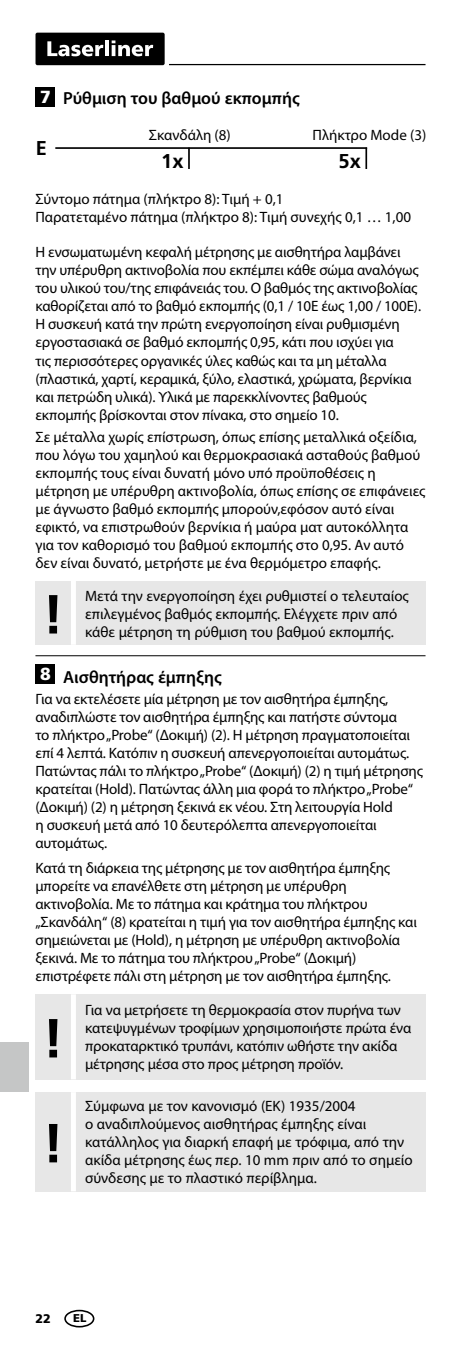
<style>
.page{position:relative;width:461px;height:1347px;background:#fff}
.page>*{position:absolute;margin:0;border:0;box-sizing:border-box;transform-origin:0 0}
.t1{font:700 55px "Frutiger LT Com";color:#000}
.t2{font:700 20px "Frutiger LT Com";color:#000}
.t3{font:600 17.5px "Myriad Pro";color:#000}
.t4{font:900 17.5px "Frutiger LT Com";color:#fff}
.t5{font:15px/18px "Myriad Pro";letter-spacing:-.01em;color:#000}
.t6{font:900 12.5px "Frutiger LT Com";color:#000}
.t7{font:900 11.25px "Frutiger LT Com";color:#000}
</style>
<div class="page">
<hr style="left:169px;top:64px;width:256px;height:1px;background:#000">
<div style="left:35px;top:33px;width:130px;height:32px;background:#000;border-radius:2px"></div>
<svg style="left:47px;top:41px;width:56px;height:15px"></svg>
<hr style="left:105px;top:40px;width:4px;height:16px;background:#fff">
<svg style="left:112px;top:40px;width:41px;height:16px"></svg>
<div style="left:35px;top:664px;width:20px;height:20px;background:#000"></div>
<hr style="left:35px;top:655px;width:390px;height:1px;background:#000">
<div style="left:35px;top:87px;width:20px;height:20px;background:#000"></div>
<hr style="left:55px;top:147px;width:312px;height:2px;background:#000">
<hr style="left:188px;top:148px;width:2px;height:21px;background:#000">
<hr style="left:365px;top:148px;width:2px;height:21px;background:#000">
<div style="left:35px;top:581px;width:390px;height:64px;background:#e7e7e7"></div>
<div style="left:71px;top:581px;width:5px;height:64px;background:#fff"></div>
<div style="left:35px;top:994px;width:390px;height:85px;background:#e7e7e7"></div>
<div style="left:71px;top:994px;width:5px;height:85px;background:#fff"></div>
<div style="left:35px;top:1092px;width:390px;height:99px;background:#e7e7e7"></div>
<div style="left:71px;top:1092px;width:5px;height:99px;background:#fff"></div>
<div style="left:64px;top:1309px;width:30px;height:18px;border:2px solid #000;border-radius:50%"></div>
<div style="left:0;top:1042px;width:28px;height:50px;background:#c5c6c6"></div>
<p class="t4" style="left:40px;top:86px;width:12px">7</p>
<h2 class="t2" style="left:36px;top:136px;width:13px">E</h2>
<p class="t3" style="left:63px;top:86px;width:238px">Ρύθμιση του βαθμού εκπομπής</p>
<p class="t5" style="left:149px;top:125px;width:84px">Σκανδάλη (8)</p>
<p class="t5" style="left:312px;top:125px;width:115px">Πλήκτρο Mode (3)</p>
<h2 class="t2" style="left:161px;top:149px;width:24px">1x</h2>
<h2 class="t2" style="left:338px;top:149px;width:24px">5x</h2>
<p class="t5" style="left:35px;top:190px;width:377px">Σύντομο πάτημα (πλήκτρο 8): Τιμή + 0,1<br>Παρατεταμένο πάτημα (πλήκτρο 8): Τιμή συνεχής 0,1 … 1,00</p>
<p class="t5" style="left:35px;top:243px;width:387px">Η ενσωματωμένη κεφαλή μέτρησης με αισθητήρα λαμβάνει την υπέρυθρη ακτινοβολία που εκπέμπει κάθε σώμα αναλόγως του υλικού του/της επιφάνειάς του. Ο βαθμός της ακτινοβολίας καθορίζεται από το βαθμό εκπομπής (0,1 / 10E έως 1,00 / 100E).<br>Η συσκευή κατά την πρώτη ενεργοποίηση είναι ρυθμισμένη εργοστασιακά σε βαθμό εκπομπής 0,95, κάτι που ισχύει για<br>τις περισσότερες οργανικές ύλες καθώς και τα μη μέταλλα (πλαστικά, χαρτί, κεραμικά, ξύλο, ελαστικά, χρώματα, βερνίκια και πετρώδη υλικά). Υλικά με παρεκκλίνοντες βαθμούς εκπομπής βρίσκονται στον πίνακα, στο σημείο 10.</p>
<p class="t5" style="left:35px;top:427px;width:391px">Σε μέταλλα χωρίς επίστρωση, όπως επίσης μεταλλικά οξείδια, που λόγω του χαμηλού και θερμοκρασιακά ασταθούς βαθμού εκπομπής τους είναι δυνατή μόνο υπό προϋποθέσεις η μέτρηση με υπέρυθρη ακτινοβολία, όπως επίσης σε επιφάνειες με άγνωστο βαθμό εκπομπής μπορούν,εφόσον αυτό είναι εφικτό, να επιστρωθούν βερνίκια ή μαύρα ματ αυτοκόλλητα για τον καθορισμό του βαθμού εκπομπής στο 0,95. Αν αυτό δεν είναι δυνατό, μετρήστε με ένα θερμόμετρο επαφής.</p>
<p class="t5" style="left:85px;top:586px;width:325px">Μετά την ενεργοποίηση έχει ρυθμιστεί ο τελευταίος επιλεγμένος βαθμός εκπομπής. Ελέγχετε πριν από</p>
<h1 class="t1" style="left:42px;top:582px;width:23px">!</h1>
<p class="t5" style="left:85px;top:622px;width:310px">κάθε μέτρηση τη ρύθμιση του βαθμού εκπομπής.</p>
<p class="t4" style="left:40px;top:663px;width:12px">8</p>
<p class="t3" style="left:63px;top:665px;width:160px">Αισθητήρας έμπηξης</p>
<p class="t5" style="left:35px;top:690px;width:389px">Για να εκτελέσετε μία μέτρηση με τον αισθητήρα έμπηξης, αναδιπλώστε τον αισθητήρα έμπηξης και πατήστε σύντομα<br>το πλήκτρο „Probe“ (Δοκιμή) (2). Η μέτρηση πραγματοποιείται επί 4 λεπτά. Κατόπιν η συσκευή απενεργοποιείται αυτομάτως.<br>Πατώντας πάλι το πλήκτρο „Probe“ (Δοκιμή) (2) η τιμή μέτρησης κρατείται (Hold). Πατώντας άλλη μια φορά το πλήκτρο „Probe“ (Δοκιμή) (2) η μέτρηση ξεκινά εκ νέου. Στη λειτουργία Hold<br>η συσκευή μετά από 10 δευτερόλεπτα απενεργοποιείται αυτομάτως.</p>
<p class="t5" style="left:35px;top:859px;width:383px">Κατά τη διάρκεια της μέτρησης με τον αισθητήρα έμπηξης μπορείτε να επανέλθετε στη μέτρηση με υπέρυθρη ακτινοβολία. Με το πάτημα και κράτημα του πλήκτρου „Σκανδάλη“ (8) κρατείται η τιμή για τον αισθητήρα έμπηξης και σημειώνεται με (Hold), η μέτρηση με υπέρυθρη ακτινοβολία ξεκινά. Με το πάτημα του πλήκτρου „Probe“ (Δοκιμή) επιστρέφετε πάλι στη μέτρηση με τον αισθητήρα έμπηξης.</p>
<h1 class="t1" style="left:42px;top:1006px;width:23px">!</h1>
<h1 class="t1" style="left:42px;top:1111px;width:23px">!</h1>
<p class="t5" style="left:85px;top:1001px;width:328px">Για να μετρήσετε τη θερμοκρασία στον πυρήνα των κατεψυγμένων τροφίμων χρησιμοποιήστε πρώτα ένα προκαταρκτικό τρυπάνι, κατόπιν ωθήστε την ακίδα μέτρησης μέσα στο προς μέτρηση προϊόν.</p>
<p class="t5" style="left:85px;top:1097px;width:329px">Σύμφωνα με τον κανονισμό (EΚ) 1935/2004<br>ο αναδιπλούμενος αισθητήρας έμπηξης είναι κατάλληλος για διαρκή επαφή με τρόφιμα, από την ακίδα μέτρησης έως περ. 10 mm πριν από το σημείο σύνδεσης με το πλαστικό περίβλημα.</p>
<p class="t6" style="left:35px;top:1310px;width:17px">22</p>
<p class="t7" style="left:73px;top:1311px;width:15px">EL</p>
</div>
